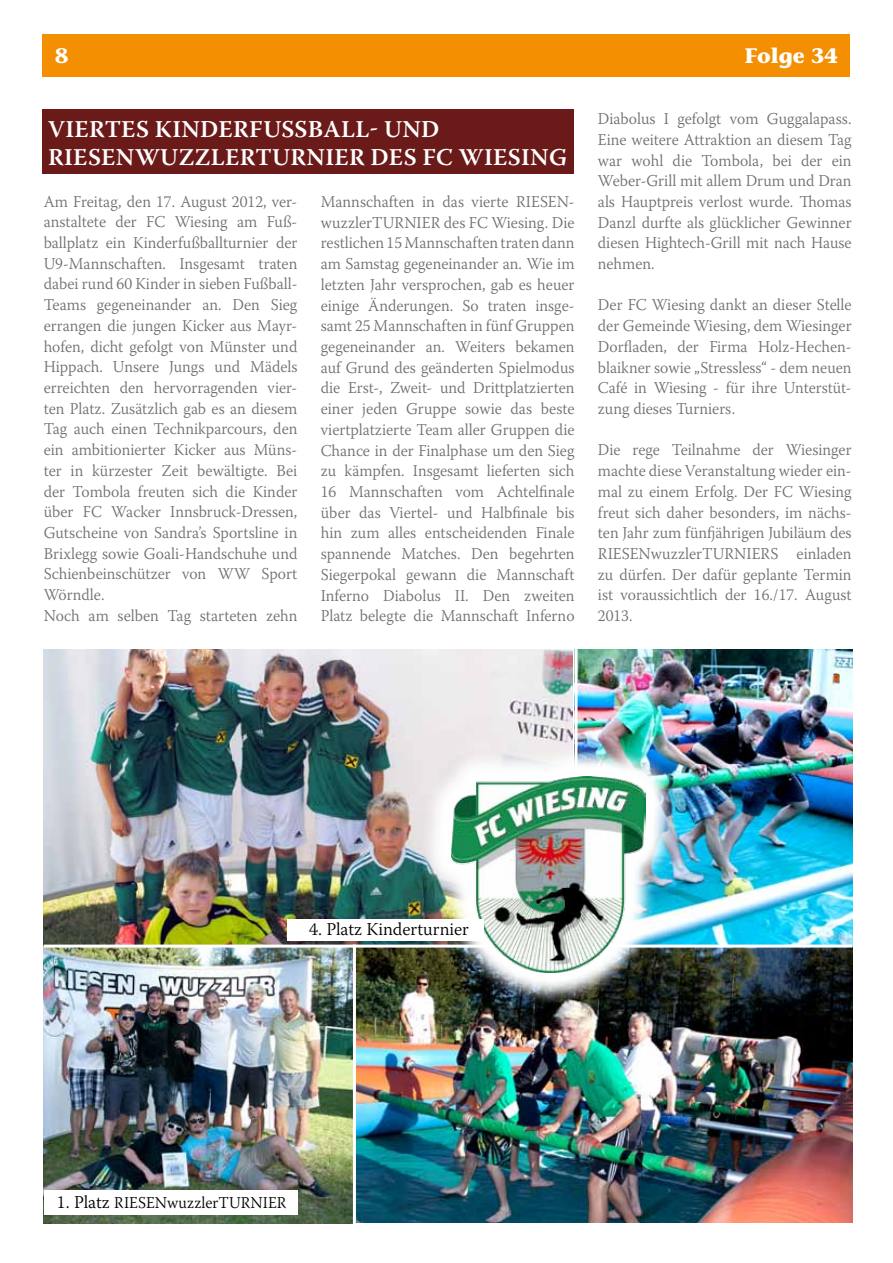
<style>
.page{position:relative;width:893px;height:1263px;background:#fff}
.page>*{position:absolute;margin:0;border:0;box-sizing:border-box;transform-origin:0 0}
.t1{font:600 24px "Warnock Pro";letter-spacing:.015em;color:#fff}
.t2{font:700 21px "Stone Informal Std";color:#fff}
.t3{font:300 18px "Warnock Pro";color:#000}
.t4{font:300 16.5px/20.7px "Warnock Pro";color:#6e6f70;text-align:justify;scale:.96 1}
.t5{font:300 16.5px "Warnock Pro";letter-spacing:.005em;color:#000;scale:.96 1}
.s1{font-size:18px}
</style>
<div class="page">
<div style="left:43px;top:34px;width:807px;height:43px;background:#f38f00"></div>
<div style="left:43px;top:109px;width:531px;height:65px;background:#6a1a19"></div>
<img style="left:44px;top:649px;width:808px;height:295px">
<img style="left:356px;top:947px;width:496px;height:275px">
<img style="left:44px;top:947px;width:309px;height:276px">
<hr style="left:574px;top:648px;width:3px;height:296px;background:#fff">
<img style="left:419px;top:743px;width:259px;height:262px">
<img style="left:452px;top:776px;width:193px;height:197px">
<div style="left:287px;top:919px;width:197px;height:22px;background:#fff"></div>
<div style="left:44px;top:1190px;width:253px;height:25px;background:#fff"></div>
<p class="t2" style="left:55px;top:42px;width:15px">8</p>
<p class="t2" style="left:744px;top:42px;width:95px">Folge 34</p>
<h1 class="t1" style="left:48px;top:114px;width:141px">VIERTES KINDE</h1>
<h1 class="t1" style="left:233px;top:114px;width:170px">RFUSSBALL- UND</h1>
<h1 class="t1" style="left:48px;top:143px;width:107px">RIESENWUZZ</h1>
<h1 class="t1" style="left:211px;top:143px;width:176px">LERTURNIER DES</h1>
<h1 class="t1" style="left:422px;top:143px;width:77px">FC WIESING</h1>
<p class="t4" style="left:44px;top:191px;width:266px;text-align:left">Am Freitag, den 17. August 2012, ver&shy;anstaltete der FC Wiesing am Fuß&shy;ballplatz ein Kinderfußballturnier der U9-Mannschaften. Insgesamt traten dabei rund 60 Kinder in sieben Fußball-Teams gegeneinander an. Den Sieg errangen die jungen Kicker aus Mayr&shy;hofen, dicht gefolgt von Münster und Hippach. Unsere Jungs und Mädels erreichten den hervorragenden vier&shy;ten Platz. Zusätzlich gab es an diesem Tag auch einen Technikparcours, den ein ambitionierter Kicker aus Müns&shy;ter in kürzester Zeit bewältigte. Bei der Tombola freuten sich die Kinder über FC Wacker Innsbruck-Dressen, Gutscheine von Sandra’s Sportsline in Brixlegg sowie Goali-Handschuhe und Schienbeinschützer von WW Sport Wörndle.<br>Noch am selben Tag starteten zehn</p>
<p class="t4" style="left:321px;top:191px;width:266px">Mannschaften in das vierte RIESEN&shy;wuzzlerTURNIER des FC Wiesing. Die restlichen 15 Mannschaften traten dann am Samstag gegeneinander an. Wie im letzten Jahr versprochen, gab es heuer einige Änderungen. So traten insge&shy;samt 25 Mannschaften in fünf Gruppen gegeneinander an. Weiters bekamen auf Grund des geänderten Spielmodus die Erst-, Zweit- und Drittplatzierten einer jeden Gruppe sowie das beste viertplatzierte Team aller Gruppen die Chance in der Finalphase um den Sieg zu kämpfen. Insgesamt lieferten sich 16 Mannschaften vom Achtelfinale über das Viertel- und Halbfinale bis hin zum alles entscheidenden Finale spannende Matches. Den begehrten Siegerpokal gewann die Mannschaft Inferno Diabolus II. Den zweiten Platz belegte die Mannschaft Inferno</p>
<p class="t4" style="left:598px;top:108px;width:266px">Diabolus I gefolgt vom Guggalapass.<br>Eine weitere Attraktion an diesem Tag war wohl die Tombola, bei der ein Weber-Grill mit allem Drum und Dran als Hauptpreis verlost wurde. Thomas Danzl durfte als glücklicher Gewinner diesen Hightech-Grill mit nach Hause nehmen.</p>
<p class="t4" style="left:598px;top:294px;width:266px">Der FC Wiesing dankt an dieser Stelle der Gemeinde Wiesing, dem Wiesinger Dorfladen, der Firma Holz-Hechen&shy;blaikner sowie „Stressless“ - dem neuen Café in Wiesing - für ihre Unterstüt&shy;zung dieses Turniers.</p>
<p class="t4" style="left:598px;top:439px;width:266px">Die rege Teilnahme der Wiesinger machte diese Veranstaltung wieder ein&shy;mal zu einem Erfolg. Der FC Wiesing freut sich daher besonders, im nächs&shy;ten Jahr zum fünfjährigen Jubiläum des RIESENwuzzlerTURNIERS einladen zu dürfen. Der dafür geplante Termin ist voraussichtlich der 16./17. August 2013.</p>
<p class="t3" style="left:309px;top:918px;width:161px">4. Platz Kinderturnier</p>
<p class="t5" style="left:57px;top:1192px;width:241px"><span class="s1">1. Platz</span> RIESENwuzzlerTURNIER</p>
</div>
